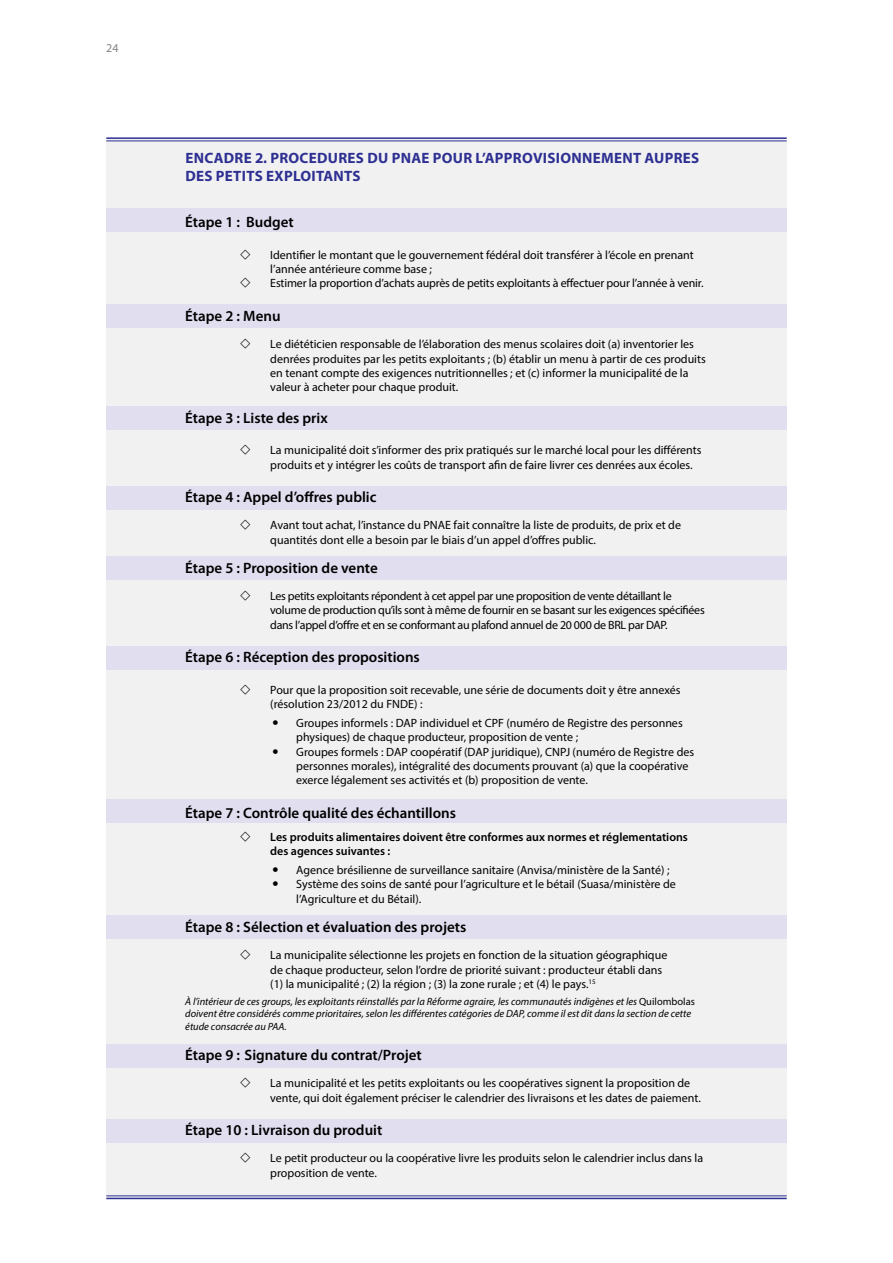
<style>
.page{position:relative;width:893px;height:1263px;background:#fff}
.page>*{position:absolute;margin:0;border:0;box-sizing:border-box;transform-origin:0 0}
.t1{font:600 15px "Myriad Pro";color:#000}
.t2{font:700 15px/18px "Myriad Pro";letter-spacing:.02em;color:#2e3092}
.t3{font:12px/14.4px "Myriad Pro";color:#000}
.t4{font:12px/14.4px "Myriad Pro";letter-spacing:-.025em;color:#000}
.t5{font:600 12px/14.4px "Myriad Pro";color:#000}
.t6{font:12px "Myriad Pro";color:#808285}
.t7{font:italic 10.5px/12.6px "Myriad Pro";color:#000}
.s1{font-style:normal}
</style>
<div class="page">
<div style="left:106px;top:138px;width:681px;height:1060px;background:#f1f1f2"></div>
<hr style="left:106px;top:1198px;width:681px;height:1px;background:#2e3092">
<hr style="left:106px;top:137px;width:681px;height:2px;background:#2e3092">
<hr style="left:106px;top:1195px;width:681px;height:1px;background:#2e3092">
<hr style="left:106px;top:141px;width:681px;height:1px;background:#2e3092">
<div style="left:106px;top:208px;width:681px;height:24px;background:#e0deef"></div>
<div style="left:106px;top:304px;width:681px;height:24px;background:#e0deef"></div>
<div style="left:106px;top:406px;width:681px;height:24px;background:#e0deef"></div>
<div style="left:106px;top:486px;width:681px;height:24px;background:#e0deef"></div>
<div style="left:106px;top:556px;width:681px;height:24px;background:#e0deef"></div>
<div style="left:106px;top:646px;width:681px;height:24px;background:#e0deef"></div>
<div style="left:106px;top:799px;width:681px;height:24px;background:#e0deef"></div>
<div style="left:106px;top:915px;width:681px;height:24px;background:#e0deef"></div>
<div style="left:106px;top:1044px;width:681px;height:24px;background:#e0deef"></div>
<div style="left:106px;top:1119px;width:681px;height:24px;background:#e0deef"></div>
<p class="t6" style="left:106px;top:40px;width:14px">24</p>
<p class="t2" style="left:185px;top:148px;width:515px">ENCADRE 2. PROCEDURES DU PNAE POUR L’APPROVISIONNEMENT AUPRES<br>DES PETITS EXPLOITANTS</p>
<p class="t1" style="left:185px;top:213px;width:110px">Étape 1 : Budget</p>
<p class="t3" style="left:270px;top:247px;width:435px">Identifier le montant que le gouvernement fédéral doit transférer à l’école en prenant l’année antérieure comme base ;<br>Estimer la proportion d’achats auprès de petits exploitants à effectuer pour l’année à venir.</p>
<p class="t1" style="left:185px;top:306px;width:97px">Étape 2 : Menu</p>
<p class="t3" style="left:270px;top:337px;width:437px">Le diététicien responsable de l’élaboration des menus scolaires doit (a) inventorier les denrées produites par les petits exploitants ; (b) établir un menu à partir de ces produits en tenant compte des exigences nutritionnelles ; et (c) informer la municipalité de la valeur à acheter pour chaque produit.</p>
<p class="t1" style="left:185px;top:408px;width:144px">Étape 3 : Liste des prix</p>
<p class="t3" style="left:270px;top:443px;width:433px">La municipalité doit s’informer des prix pratiqués sur le marché local pour les différents produits et y intégrer les coûts de transport afin de faire livrer ces denrées aux écoles.</p>
<p class="t1" style="left:185px;top:487px;width:193px">Étape 4 : Appel d’offres public</p>
<p class="t3" style="left:270px;top:518px;width:412px">Avant tout achat, l’instance du PNAE fait connaître la liste de produits, de prix et de quantités dont elle a besoin par le biais d’un appel d’offres public.</p>
<p class="t1" style="left:185px;top:558px;width:194px">Étape 5 : Proposition de vente</p>
<p class="t4" style="left:270px;top:589px;width:436px">Les petits exploitants répondent à cet appel par une proposition de vente détaillant le volume de production qu’ils sont à même de fournir en se basant sur les exigences spécifiées dans l’appel d’offre et en se conformant au plafond annuel de 20 000 de BRL par DAP.</p>
<p class="t1" style="left:185px;top:648px;width:236px">Étape 6 : Réception des propositions</p>
<p class="t3" style="left:270px;top:682px;width:412px">Pour que la proposition soit recevable, une série de documents doit y être annexés (résolution 23/2012 du FNDE) :</p>
<p class="t3" style="left:296px;top:715px;width:399px">Groupes informels : DAP individuel et CPF (numéro de Registre des personnes physiques) de chaque producteur, proposition de vente ;<br>Groupes formels : DAP coopératif (DAP juridique), CNPJ (numéro de Registre des personnes morales), intégralité des documents prouvant (a) que la coopérative exerce légalement ses activités et (b) proposition de vente.</p>
<p class="t1" style="left:185px;top:803px;width:272px">Étape 7 : Contrôle qualité des échantillons</p>
<p class="t5" style="left:270px;top:829px;width:419px">Les produits alimentaires doivent être conformes aux normes et réglementations des agences suivantes :</p>
<p class="t3" style="left:296px;top:862px;width:381px">Agence brésilienne de surveillance sanitaire (Anvisa/ministère de la Santé) ;<br>Système des soins de santé pour l’agriculture et le bétail (Suasa/ministère de l’Agriculture et du Bétail).</p>
<p class="t1" style="left:185px;top:917px;width:283px">Étape 8 : Sélection et évaluation des projets</p>
<p class="t3" style="left:270px;top:948px;width:399px">La municipalite sélectionne les projets en fonction de la situation géographique de chaque producteur, selon l’ordre de priorité suivant : producteur établi dans (1) la municipalité ; (2) la région ; (3) la zone rurale ; et (4) le pays.<sup>15</sup></p>
<p class="t7" style="left:185px;top:995px;width:511px">À l’intérieur de ces groups, les exploitants réinstallés par la Réforme agraire, les communautés indigènes et les <span class="s1">Quilombolas </span>doivent être considérés comme prioritaires, selon les différentes catégories de DAP, comme il est dit dans la section de cette étude consacrée au PAA.</p>
<p class="t1" style="left:185px;top:1045px;width:238px">Étape 9 : Signature du contrat/Projet</p>
<p class="t3" style="left:270px;top:1076px;width:432px">La municipalité et les petits exploitants ou les coopératives signent la proposition de vente, qui doit également préciser le calendrier des livraisons et les dates de paiement.</p>
<p class="t1" style="left:185px;top:1120px;width:199px">Étape 10 : Livraison du produit</p>
<p class="t3" style="left:270px;top:1151px;width:434px">Le petit producteur ou la coopérative livre les produits selon le calendrier inclus dans la proposition de vente.</p>
</div>
